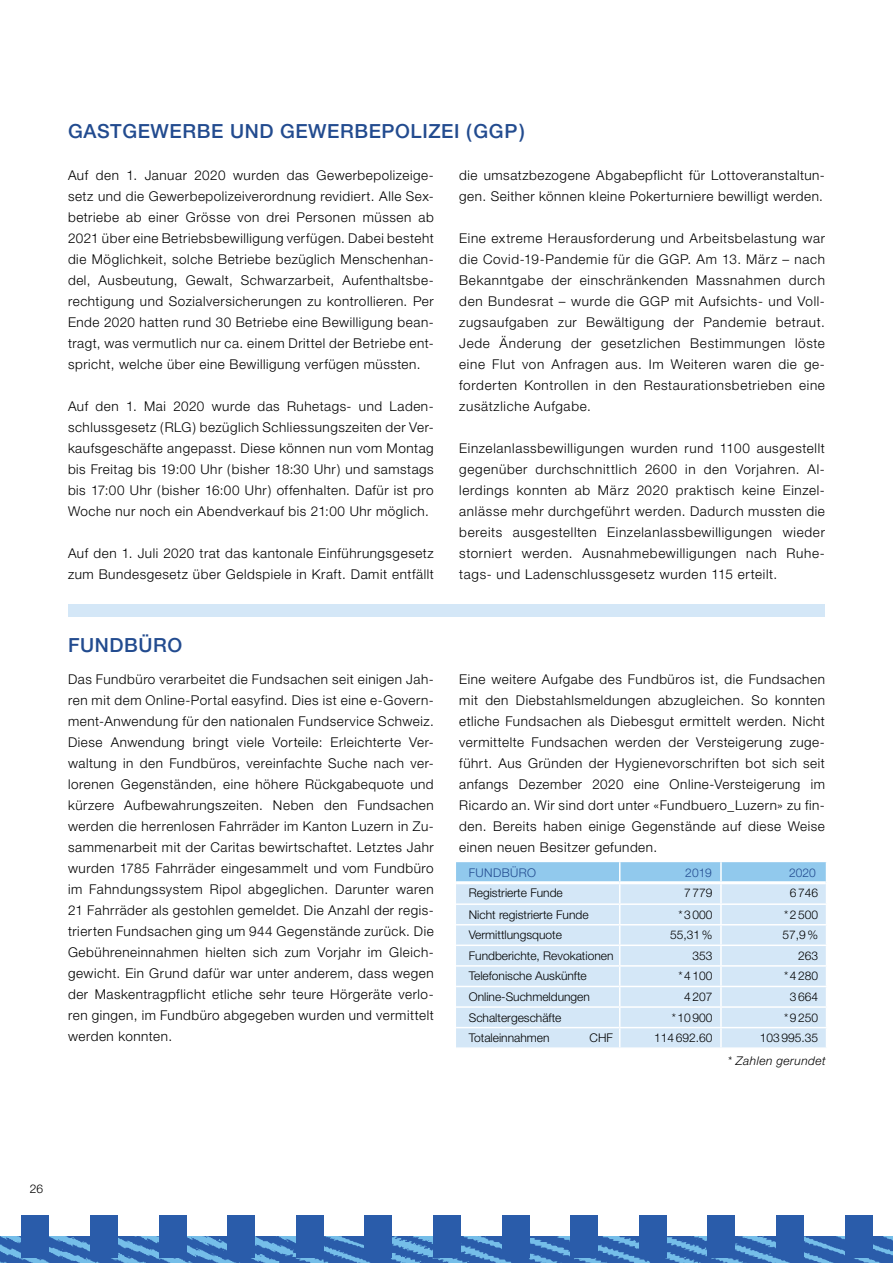
<style>
.page{position:relative;width:893px;height:1263px;background:#fff}
.page>*{position:absolute;margin:0;border:0;box-sizing:border-box;transform-origin:0 0}
.t1{font:500 19.5px "Helvetica Neue LT Pro";letter-spacing:.03em;color:#224b8f}
.t2{font:300 13.5px/21px "Helvetica Neue LT Pro";letter-spacing:.04em;color:#000;text-align:justify}
.t3{font:300 12px "Helvetica Neue LT Pro";color:#000}
.t4{font:300 12px "Helvetica Neue LT Pro";letter-spacing:.03em;color:#224b8f}
.t5{font:italic 300 12px "Helvetica Neue LT Pro";letter-spacing:.035em;color:#000}
</style>
<div class="page">
<svg style="left:456px;top:862px;width:370px;height:185px;background:#cde4f6"></svg>
<hr style="left:456px;top:903px;width:164px;height:2px;background:#fff">
<hr style="left:620px;top:903px;width:101px;height:2px;background:#fff">
<hr style="left:721px;top:903px;width:106px;height:2px;background:#fff">
<hr style="left:456px;top:924px;width:164px;height:1px;background:#fff">
<hr style="left:620px;top:924px;width:101px;height:1px;background:#fff">
<hr style="left:721px;top:924px;width:106px;height:1px;background:#fff">
<hr style="left:456px;top:944px;width:164px;height:2px;background:#fff">
<hr style="left:620px;top:944px;width:101px;height:2px;background:#fff">
<hr style="left:721px;top:944px;width:106px;height:2px;background:#fff">
<hr style="left:456px;top:965px;width:164px;height:2px;background:#fff">
<hr style="left:620px;top:965px;width:101px;height:2px;background:#fff">
<hr style="left:721px;top:965px;width:106px;height:2px;background:#fff">
<hr style="left:456px;top:881px;width:164px;height:3px;background:#fff">
<hr style="left:620px;top:881px;width:101px;height:3px;background:#fff">
<hr style="left:721px;top:881px;width:105px;height:3px;background:#fff">
<hr style="left:456px;top:986px;width:164px;height:1px;background:#fff">
<hr style="left:620px;top:986px;width:101px;height:1px;background:#fff">
<hr style="left:721px;top:986px;width:106px;height:1px;background:#fff">
<hr style="left:456px;top:1006px;width:164px;height:2px;background:#fff">
<hr style="left:620px;top:1006px;width:101px;height:2px;background:#fff">
<hr style="left:721px;top:1006px;width:106px;height:2px;background:#fff">
<hr style="left:456px;top:1027px;width:164px;height:1px;background:#fff">
<hr style="left:620px;top:1027px;width:101px;height:1px;background:#fff">
<hr style="left:721px;top:1027px;width:106px;height:1px;background:#fff">
<img style="left:0;top:1236px;width:893px;height:27px">
<div style="left:90px;top:1215px;width:28px;height:43px;background:#2a5caa"></div>
<div style="left:776px;top:1215px;width:28px;height:43px;background:#2a5caa"></div>
<div style="left:159px;top:1215px;width:27px;height:43px;background:#2a5caa"></div>
<div style="left:845px;top:1215px;width:27px;height:43px;background:#2a5caa"></div>
<div style="left:22px;top:1215px;width:27px;height:43px;background:#2a5caa"></div>
<div style="left:228px;top:1215px;width:27px;height:43px;background:#2a5caa"></div>
<div style="left:296px;top:1215px;width:28px;height:43px;background:#2a5caa"></div>
<div style="left:365px;top:1215px;width:27px;height:43px;background:#2a5caa"></div>
<div style="left:433px;top:1215px;width:28px;height:43px;background:#2a5caa"></div>
<div style="left:502px;top:1215px;width:27px;height:43px;background:#2a5caa"></div>
<div style="left:571px;top:1215px;width:27px;height:43px;background:#2a5caa"></div>
<div style="left:639px;top:1215px;width:28px;height:43px;background:#2a5caa"></div>
<div style="left:708px;top:1215px;width:27px;height:43px;background:#2a5caa"></div>
<div style="left:68px;top:604px;width:757px;height:13px;background:#d4e7f7"></div>
<h1 class="t1" style="left:68px;top:119px;width:458px">GASTGEWERBE UND GEWERBEPOLIZEI (GGP)</h1>
<p class="t2" style="left:68px;top:164px;width:367px">Auf den 1. Januar 2020 wurden das Gewerbepolizeige&shy;setz und die Gewerbepolizeiverordnung revidiert. Alle Sex&shy;betriebe ab einer Grösse von drei Personen müssen ab 2021 über eine Betriebsbewilligung verfügen. Dabei besteht die Möglichkeit, solche Betriebe bezüglich Menschenhan&shy;del, Ausbeutung, Gewalt, Schwarzarbeit, Aufenthaltsbe&shy;rechtigung und Sozialversicherungen zu kontrollieren. Per Ende 2020 hatten rund 30 Betriebe eine Bewilligung bean&shy;tragt, was vermutlich nur ca. einem Drittel der Betriebe ent&shy;spricht, welche über eine Bewilligung verfügen müssten.</p>
<p class="t2" style="left:68px;top:395px;width:367px">Auf den 1. Mai 2020 wurde das Ruhetags- und Laden&shy;schlussgesetz (RLG) bezüglich Schliessungszeiten der Ver&shy;kaufsgeschäfte angepasst. Diese können nun vom Montag bis Freitag bis 19:00 Uhr (bisher 18:30 Uhr) und samstags bis 17:00 Uhr (bisher 16:00 Uhr) offenhalten. Dafür ist pro Woche nur noch ein Abendverkauf bis 21:00 Uhr möglich.</p>
<p class="t2" style="left:68px;top:542px;width:367px">Auf den 1. Juli 2020 trat das kantonale Einführungsgesetz zum Bundesgesetz über Geldspiele in Kraft. Damit entfällt</p>
<h1 class="t1" style="left:68px;top:633px;width:116px">FUNDBÜRO</h1>
<p class="t2" style="left:459px;top:164px;width:367px">die umsatzbezogene Abgabepflicht für Lottoveranstaltun&shy;gen. Seither können kleine Pokerturniere bewilligt werden.</p>
<p class="t2" style="left:459px;top:228px;width:367px">Eine extreme Herausforderung und Arbeitsbelastung war die Covid-19-Pandemie für die GGP. Am 13. März – nach Bekanntgabe der einschränkenden Massnahmen durch den Bundesrat – wurde die GGP mit Aufsichts- und Voll&shy;zugsaufgaben zur Bewältigung der Pandemie betraut.<br>Jede Änderung der gesetzlichen Bestimmungen löste eine Flut von Anfragen aus. Im Weiteren waren die ge&shy;forderten Kontrollen in den Restaurationsbetrieben eine zusätzliche Aufgabe.</p>
<p class="t2" style="left:459px;top:438px;width:367px">Einzelanlassbewilligungen wurden rund 1100 ausgestellt gegenüber durchschnittlich 2600 in den Vorjahren. Al&shy;lerdings konnten ab März 2020 praktisch keine Einzel&shy;anlässe mehr durchgeführt werden. Dadurch mussten die bereits ausgestellten Einzelanlassbewilligungen wieder storniert werden. Ausnahmebewilligungen nach Ruhe&shy;tags- und Ladenschlussgesetz wurden 115 erteilt.</p>
<p class="t2" style="left:68px;top:669px;width:367px">Das Fundbüro verarbeitet die Fundsachen seit einigen Jah&shy;ren mit dem Online-Portal easyfind. Dies ist eine e-Govern&shy;ment-Anwendung für den nationalen Fundservice Schweiz.<br>Diese Anwendung bringt viele Vorteile: Erleichterte Ver&shy;waltung in den Fundbüros, vereinfachte Suche nach ver&shy;lorenen Gegenständen, eine höhere Rückgabequote und kürzere Aufbewahrungszeiten. Neben den Fundsachen werden die herrenlosen Fahrräder im Kanton Luzern in Zu&shy;sammenarbeit mit der Caritas bewirtschaftet. Letztes Jahr wurden 1785 Fahrräder eingesammelt und vom Fundbüro im Fahndungssystem Ripol abgeglichen. Darunter waren 21 Fahrräder als gestohlen gemeldet. Die Anzahl der regis&shy;trierten Fundsachen ging um 944 Gegenstände zurück. Die Gebühreneinnahmen hielten sich zum Vorjahr im Gleich&shy;gewicht. Ein Grund dafür war unter anderem, dass wegen der Maskentragpflicht etliche sehr teure Hörgeräte verlo&shy;ren gingen, im Fundbüro abgegeben wurden und vermittelt werden konnten.</p>
<p class="t2" style="left:459px;top:669px;width:367px">Eine weitere Aufgabe des Fundbüros ist, die Fundsachen mit den Diebstahlsmeldungen abzugleichen. So konnten etliche Fundsachen als Diebesgut ermittelt werden. Nicht vermittelte Fundsachen werden der Versteigerung zuge&shy;führt. Aus Gründen der Hygienevorschriften bot sich seit anfangs Dezember 2020 eine Online-Versteigerung im Ricardo an. Wir sind dort unter «Fundbuero_Luzern» zu fin&shy;den. Bereits haben einige Gegenstände auf diese Weise einen neuen Besitzer gefunden.</p>
<p class="t4" style="left:469px;top:865px;width:69px">FUNDBÜRO</p>
<p class="t4" style="left:685px;top:865px;width:28px">2019</p>
<p class="t4" style="left:789px;top:865px;width:28px">2020</p>
<p class="t3" style="left:469px;top:886px;width:96px">Registrierte Funde</p>
<p class="t3" style="left:684px;top:886px;width:30px">7779</p>
<p class="t3" style="left:790px;top:886px;width:30px">6746</p>
<p class="t3" style="left:469px;top:907px;width:121px">Nicht registrierte Funde</p>
<p class="t3" style="left:679px;top:907px;width:35px">*3000</p>
<p class="t3" style="left:784px;top:907px;width:35px">*2500</p>
<p class="t3" style="left:469px;top:928px;width:95px">Vermittlungsquote</p>
<p class="t3" style="left:670px;top:928px;width:44px">55,31%</p>
<p class="t3" style="left:782px;top:928px;width:37px">57,9%</p>
<p class="t3" style="left:469px;top:948px;width:146px">Fundberichte, Revokationen</p>
<p class="t3" style="left:692px;top:948px;width:22px">353</p>
<p class="t3" style="left:798px;top:948px;width:22px">263</p>
<p class="t3" style="left:469px;top:969px;width:120px">Telefonische Auskünfte</p>
<p class="t3" style="left:679px;top:969px;width:35px">*4100</p>
<p class="t3" style="left:784px;top:969px;width:35px">*4280</p>
<p class="t3" style="left:469px;top:989px;width:123px">Online-Suchmeldungen</p>
<p class="t3" style="left:684px;top:989px;width:30px">4207</p>
<p class="t3" style="left:790px;top:989px;width:30px">3664</p>
<p class="t3" style="left:469px;top:1010px;width:94px">Schaltergeschäfte</p>
<p class="t3" style="left:672px;top:1010px;width:42px">*10900</p>
<p class="t3" style="left:784px;top:1010px;width:35px">*9250</p>
<p class="t3" style="left:469px;top:1030px;width:82px">Totaleinnahmen</p>
<p class="t3" style="left:589px;top:1030px;width:25px">CHF</p>
<p class="t3" style="left:654px;top:1030px;width:60px">114692.60</p>
<p class="t3" style="left:760px;top:1030px;width:60px">103995.35</p>
<p class="t5" style="left:728px;top:1053px;width:99px">* Zahlen gerundet</p>
<p class="t3" style="left:30px;top:1181px;width:15px">26</p>
</div>
